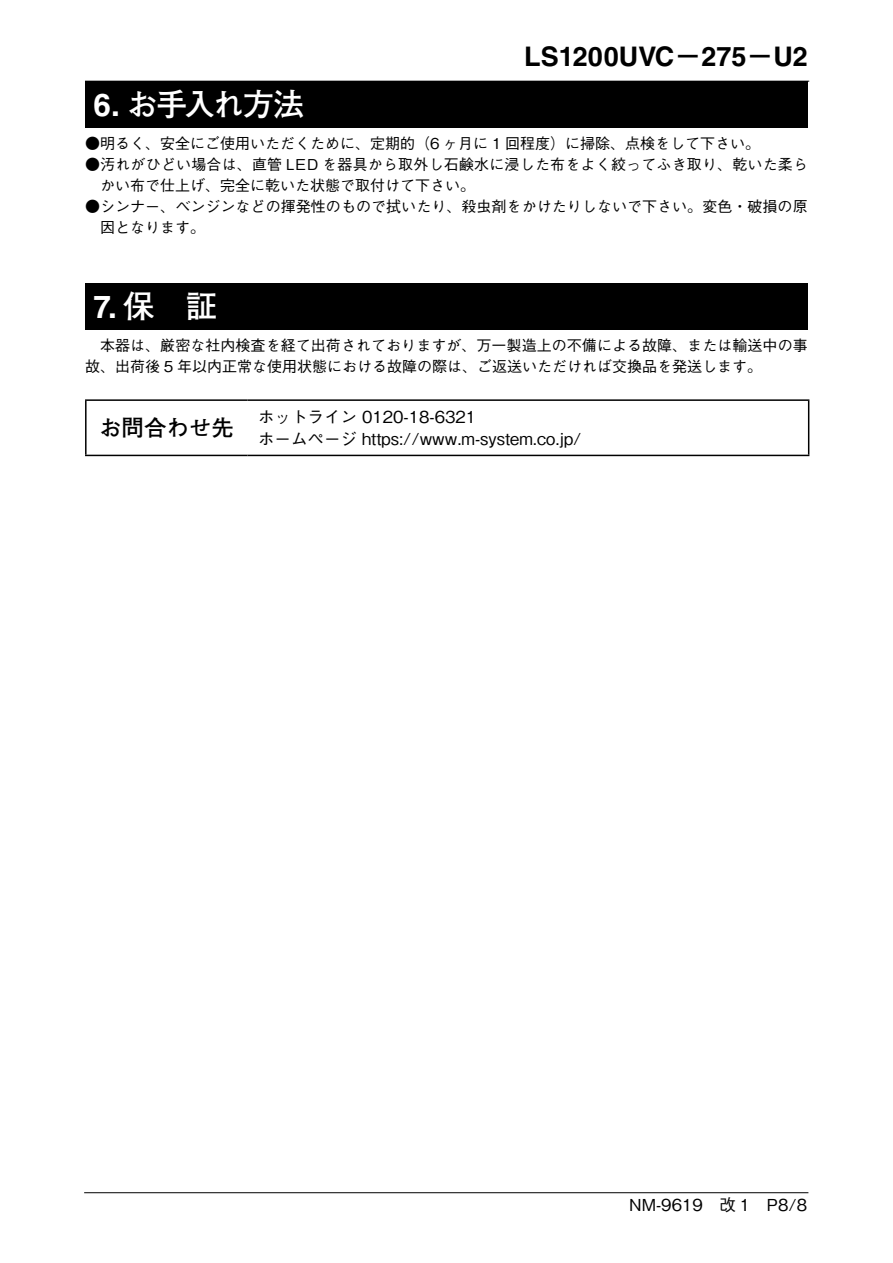
<style>
.page{position:relative;width:893px;height:1263px;background:#fff}
.page>*{position:absolute;margin:0;border:0;box-sizing:border-box;transform-origin:0 0}
.t1{font:700 31.5px "Futo Go B101 Pro";letter-spacing:-.055em;color:#fff}
.t2{font:700 27px "Helvetica LT Std";color:#000}
.t3{font:700 22.5px "Futo Go B101 Pro";color:#000}
.t4{font:500 16.5px/22.5px "Gothic BBB Pro";color:#000}
.t5{font:500 15px/21px "Gothic BBB Pro";letter-spacing:.005em;color:#000}
.s1{font-family:"Futo Go B101 Pro"}
.s2{font-family:"Helvetica LT Std"}
</style>
<div class="page">
<hr style="left:84px;top:1192px;width:724px;height:1px;background:#000">
<hr style="left:85px;top:81px;width:724px;height:1px;background:#000">
<div style="left:85px;top:81px;width:723px;height:47px;background:#000"></div>
<div style="left:85px;top:283px;width:723px;height:47px;background:#000"></div>
<hr style="left:85px;top:399px;width:162px;height:2px;background:#000">
<hr style="left:85px;top:401px;width:2px;height:54px;background:#000">
<hr style="left:247px;top:399px;width:562px;height:2px;background:#000">
<hr style="left:808px;top:401px;width:1px;height:54px;background:#000">
<hr style="left:85px;top:455px;width:162px;height:1px;background:#000">
<hr style="left:247px;top:455px;width:562px;height:1px;background:#000">
<h2 class="t2" style="left:524px;top:40px;width:285px">LS1200UVC<span class="s1">－</span>275<span class="s1">－</span>U2</h2>
<h1 class="t1" style="left:94px;top:79px;width:212px"><span class="s2">6.</span> お手入れ方法</h1>
<p class="t5" style="left:85px;top:131px;width:677px">●明るく、安全にご使用いただくために、定期的（6 ヶ月に 1 回程度）に掃除、点検をして下さい。</p>
<p class="t5" style="left:100px;top:152px;width:710px;text-indent:-15px">●汚れがひどい場合は、直管 LED を器具から取外し石鹸水に浸した布をよく絞ってふき取り、乾いた柔らかい布で仕上げ、完全に乾いた状態で取付けて下さい。</p>
<p class="t5" style="left:100px;top:194px;width:709px;text-indent:-15px">●シンナー、ベンジンなどの揮発性のもので拭いたり、殺虫剤をかけたりしないで下さい。変色・破損の原因となります。</p>
<h1 class="t1" style="left:94px;top:281px;width:125px"><span class="s2">7.</span> 保　証</h1>
<p class="t5" style="left:85px;top:333px;width:724px">　本器は、厳密な社内検査を経て出荷されておりますが、万一製造上の不備による故障、または輸送中の事故、出荷後 5 年以内正常な使用状態における故障の際は、ご返送いただければ交換品を発送します。</p>
<h3 class="t3" style="left:99px;top:410px;width:136px">お問合わせ先</h3>
<p class="t4" style="left:258px;top:403px;width:325px">ホットライン 0120-18-6321<br>ホームページ https://www.m-system.co.jp/</p>
<p class="t4" style="left:629px;top:1192px;width:180px">NM-9619　改 1　P8/8</p>
</div>
